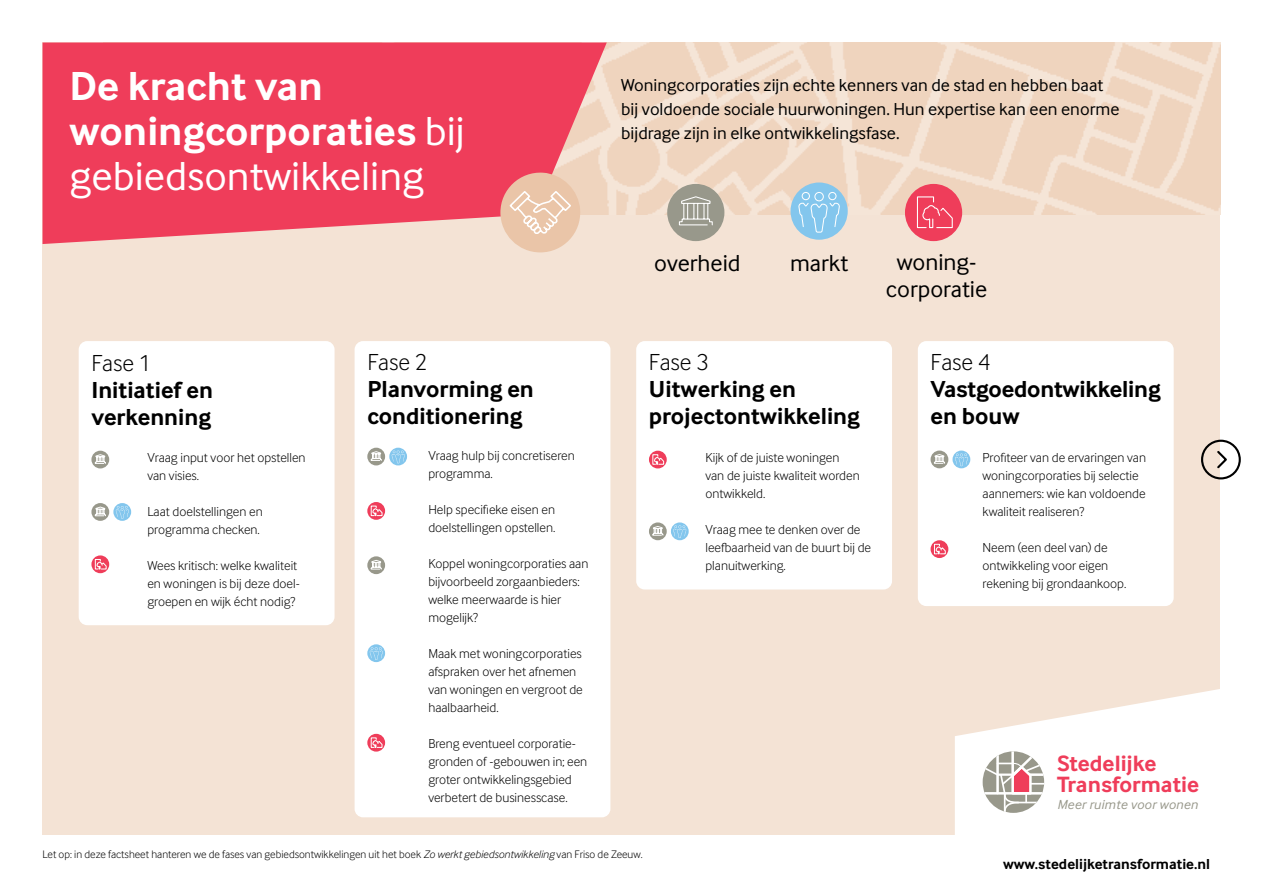
<style>
.page{position:relative;width:1263px;height:893px;background:#fff}
.page>*{position:absolute;margin:0;border:0;box-sizing:border-box;transform-origin:0 0}
.t1{font:700 42px/45px "Inter Face";color:#fff}
.t2{font:700 24px/27px "Inter Face";color:#000}
.t3{font:24px/27px "Inter Face";color:#000;text-align:center}
.t4{font:300 24px "Inter Face";color:#000}
.t5{font:700 22.95px/21.1px "Inter Face";color:#ef3d5a}
.t6{font:18px/24px "Inter Face";color:#000}
.t7{font:700 15px "Inter Face";color:#000}
.t8{font:italic 13.65px "Inter Face";letter-spacing:.015em;color:#98988b}
.t9{font:300 13.5px/18px "Inter Face";color:#000}
.t10{font:300 11.25px "Inter Face";color:#000}
.s1{font-weight:400}
.s2{font-style:italic}
</style>
<div class="page">
<div style="left:43px;top:43px;width:1177px;height:792px;background:#f4e3d5"></div>
<img style="left:607px;top:43px;width:613px;height:172px">
<svg style="left:43px;top:43px;width:564px;height:201px;background:#ef4e66"></svg>
<div style="left:79px;top:341px;width:256px;height:284px;background:#fff;border-radius:9px"></div>
<div style="left:355px;top:341px;width:255px;height:476px;background:#fff;border-radius:9px"></div>
<div style="left:636px;top:341px;width:256px;height:248px;background:#fff;border-radius:9px"></div>
<div style="left:918px;top:341px;width:256px;height:265px;background:#fff;border-radius:9px"></div>
<div style="left:667px;top:184px;width:57px;height:57px;background:#98988b;border-radius:50%"></div>
<svg style="left:678px;top:196px;width:35px;height:30px"></svg>
<div style="left:91px;top:451px;width:18px;height:17px;background:#98988b;border-radius:50%"></div>
<svg style="left:95px;top:454px;width:11px;height:10px"></svg>
<svg style="left:91px;top:503px;width:18px;height:18px"></svg>
<svg style="left:95px;top:507px;width:11px;height:9px"></svg>
<div style="left:367px;top:448px;width:18px;height:17px;background:#98988b;border-radius:50%"></div>
<svg style="left:371px;top:451px;width:11px;height:10px"></svg>
<svg style="left:649px;top:522px;width:18px;height:18px"></svg>
<svg style="left:652px;top:526px;width:11px;height:9px"></svg>
<div style="left:930px;top:451px;width:18px;height:17px;background:#98988b;border-radius:50%"></div>
<svg style="left:934px;top:454px;width:11px;height:10px"></svg>
<svg style="left:367px;top:556px;width:18px;height:18px"></svg>
<svg style="left:371px;top:560px;width:11px;height:9px"></svg>
<svg style="left:955px;top:689px;width:265px;height:146px;fill:#fff"></svg>
<svg style="left:983px;top:751px;width:61px;height:62px;background:#cabcb8"></svg>
<div style="left:790px;top:182px;width:58px;height:58px;background:#83c6ed;border-radius:50%"></div>
<svg style="left:798px;top:192px;width:42px;height:41px"></svg>
<svg style="left:113px;top:503px;width:18px;height:18px"></svg>
<svg style="left:116px;top:506px;width:13px;height:13px"></svg>
<svg style="left:389px;top:448px;width:18px;height:17px"></svg>
<svg style="left:392px;top:451px;width:13px;height:12px"></svg>
<svg style="left:671px;top:522px;width:18px;height:18px"></svg>
<svg style="left:673px;top:525px;width:13px;height:13px"></svg>
<svg style="left:952px;top:451px;width:18px;height:17px"></svg>
<svg style="left:955px;top:453px;width:13px;height:13px"></svg>
<svg style="left:367px;top:644px;width:18px;height:18px"></svg>
<svg style="left:370px;top:647px;width:13px;height:13px"></svg>
<div style="left:905px;top:184px;width:57px;height:57px;background:#ef3d5a;border-radius:50%"></div>
<svg style="left:916px;top:196px;width:37px;height:33px"></svg>
<svg style="left:91px;top:555px;width:18px;height:18px"></svg>
<svg style="left:95px;top:559px;width:11px;height:10px"></svg>
<svg style="left:367px;top:502px;width:18px;height:18px"></svg>
<svg style="left:371px;top:506px;width:11px;height:10px"></svg>
<div style="left:649px;top:451px;width:18px;height:17px;background:#ef3d5a;border-radius:50%"></div>
<svg style="left:652px;top:454px;width:12px;height:11px"></svg>
<svg style="left:930px;top:540px;width:18px;height:18px"></svg>
<svg style="left:934px;top:544px;width:11px;height:10px"></svg>
<svg style="left:367px;top:734px;width:18px;height:18px"></svg>
<svg style="left:371px;top:737px;width:11px;height:11px"></svg>
<div style="left:1201px;top:440px;width:40px;height:39px;border:2px solid #000;border-radius:50%"></div>
<svg style="left:1217px;top:451px;width:10px;height:18px"></svg>
<svg style="left:500px;top:171px;width:82px;height:81px;background:#edc4af"></svg>
<h1 class="t1" style="left:70px;top:63px;width:397px">De kracht van woningcorporaties <span class="s1">bij gebiedsontwikkeling</span></h1>
<h2 class="t4" style="left:91px;top:350px;width:61px">Fase 1</h2>
<h2 class="t2" style="left:91px;top:377px;width:123px">Initiatief en verkenning</h2>
<p class="t9" style="left:147px;top:449px;width:160px">Vraag input voor het opstellen van visies.</p>
<p class="t9" style="left:147px;top:503px;width:117px">Laat doelstellingen en programma checken.</p>
<p class="t9" style="left:147px;top:557px;width:154px">Wees kritisch: welke kwaliteit en woningen is bij deze doel&shy;groepen en wijk écht nodig?</p>
<h2 class="t4" style="left:367px;top:348px;width:61px">Fase 2</h2>
<h2 class="t2" style="left:367px;top:375px;width:168px">Planvorming en conditionering</h2>
<p class="t9" style="left:428px;top:446px;width:148px">Vraag hulp bij concretiseren programma.</p>
<p class="t9" style="left:428px;top:500px;width:129px">Help specifieke eisen en doelstellingen opstellen.</p>
<p class="t9" style="left:428px;top:554px;width:162px">Koppel woningcorporaties aan bijvoorbeeld zorgaanbieders: welke meerwaarde is hier mogelijk?</p>
<p class="t9" style="left:428px;top:644px;width:156px">Maak met woningcorporaties afspraken over het afnemen van woningen en vergroot de haalbaarheid.</p>
<p class="t9" style="left:428px;top:734px;width:160px">Breng eventueel corporatie&shy;gronden of -gebouwen in; een groter ontwikkelingsgebied verbetert de businesscase.</p>
<h3 class="t6" style="left:621px;top:73px;width:500px">Woningcorporaties zijn echte kenners van de stad en hebben baat bij voldoende sociale huurwoningen. Hun expertise kan een enorme bijdrage zijn in elke ontwikkelingsfase.</h3>
<h2 class="t3" style="left:654px;top:250px;width:88px">overheid</h2>
<h2 class="t3" style="left:790px;top:250px;width:60px">markt</h2>
<h2 class="t3" style="left:886px;top:248px;width:103px">woning&shy;corporatie</h2>
<h2 class="t4" style="left:649px;top:348px;width:61px">Fase 3</h2>
<h2 class="t2" style="left:649px;top:375px;width:213px">Uitwerking en projectontwikkeling</h2>
<p class="t9" style="left:705px;top:449px;width:156px">Kijk of de juiste woningen van de juiste kwaliteit worden ontwikkeld.</p>
<p class="t9" style="left:705px;top:521px;width:167px">Vraag mee te denken over de leefbaarheid van de buurt bij de planuitwerking.</p>
<h2 class="t4" style="left:930px;top:348px;width:61px">Fase 4</h2>
<h2 class="t2" style="left:930px;top:375px;width:232px">Vastgoedontwikkeling en bouw</h2>
<p class="t9" style="left:982px;top:449px;width:165px">Profiteer van de ervaringen van woningcorporaties bij selectie aannemers: wie kan voldoende kwaliteit realiseren?</p>
<p class="t9" style="left:982px;top:539px;width:145px">Neem (een deel van) de ontwikkeling voor eigen rekening bij grondaankoop.</p>
<h3 class="t5" style="left:1057px;top:753px;width:144px">Stedelijke<br>Transformatie</h3>
<p class="t8" style="left:1057px;top:797px;width:142px">Meer ruimte voor wonen</p>
<p class="t10" style="left:43px;top:848px;width:602px">Let op: in deze factsheet hanteren we de fases van gebiedsontwikkelingen uit het boek <span class="s2">Zo werkt gebiedsontwikkeling</span> van Friso de Zeeuw.</p>
<p class="t7" style="left:1003px;top:855px;width:208px">www.stedelijketransformatie.nl</p>
</div>
